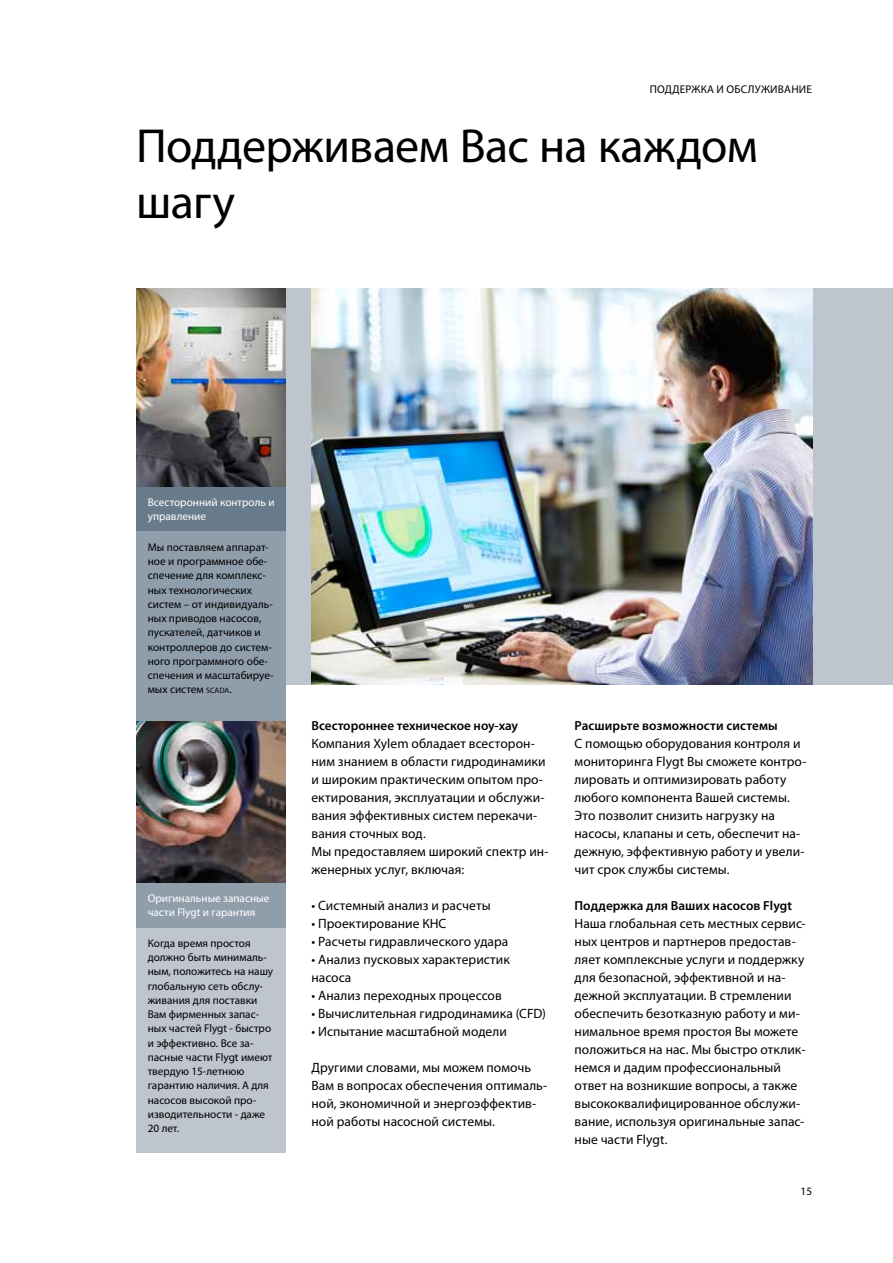
<style>
.page{position:relative;width:893px;height:1263px;background:#fff}
.page>*{position:absolute;margin:0;border:0;box-sizing:border-box;transform-origin:0 0}
.t1{font:48px/55.9px "Myriad Pro";letter-spacing:-.015em;color:#000}
.t2{font:13.5px/18px "Myriad Pro";letter-spacing:.005em;color:#000}
.t3{font:600 13.2px "Myriad Pro";letter-spacing:.005em;color:#000}
.t4{font:11.25px/14.2px "Myriad Pro";color:#000}
.t5{font:11.25px/14.2px "Myriad Pro";color:#fff}
.s1{font-size:7.8px}
</style>
<div class="page">
<div style="left:136px;top:288px;width:757px;height:396px;background:#bfc5ce"></div>
<div style="left:136px;top:927px;width:150px;height:225px;background:#bfc5ce"></div>
<div style="left:136px;top:486px;width:150px;height:45px;background:#687b8a"></div>
<div style="left:136px;top:882px;width:150px;height:45px;background:#909eac"></div>
<img style="left:136px;top:720px;width:150px;height:162px">
<img style="left:311px;top:288px;width:501px;height:396px">
<img style="left:136px;top:288px;width:150px;height:198px">
<div style="left:136px;top:531px;width:150px;height:189px;background:#909eac"></div>
<p class="t4" style="left:650px;top:82px;width:16px">Поддер</p>
<p class="t4" style="left:691px;top:82px;width:30px">жка иобс</p>
<p class="t4" style="left:748px;top:82px;width:51px">луживание</p>
<h1 class="t1" style="left:136px;top:117px;width:623px">Поддерживаем Вас на каждом шагу</h1>
<p class="t5" style="left:148px;top:495px;width:128px">Всесторонний контроль и управление</p>
<p class="t4" style="left:148px;top:540px;width:127px">Мы поставляем аппарат&shy;ное и программное обе&shy;спечение для комплекс&shy;ных технологических систем – от индивидуаль&shy;ных приводов насосов, пускателей, датчиков и контроллеров до систем&shy;ного программного обе&shy;спечения и масштабируе&shy;мых систем <span class="s1">SCADA</span>.</p>
<p class="t5" style="left:148px;top:891px;width:123px">Оригинальные запасные части Flygt и гарантия</p>
<p class="t4" style="left:148px;top:936px;width:127px">Когда время простоя должно быть минималь&shy;ным, положитесь на нашу глобальную сеть обслу&shy;живания для поставки<br>Вам фирменных запас&shy;ных частей Flygt - быстро и эффективно. Все за&shy;пасные части Flygt имеют твердую 15-летнюю гарантию наличия. А для насосов высокой про&shy;изводительности - даже<br>20 лет.</p>
<p class="t3" style="left:311px;top:717px;width:208px">Всестороннее техническое ноу-хау</p>
<p class="t2" style="left:311px;top:734px;width:239px">Компания Xylem обладает всесторон&shy;ним знанием в области гидродинамики и широким практическим опытом про&shy;ектирования, эксплуатации и обслужи&shy;вания эффективных систем перекачи&shy;вания сточных вод.<br>Мы предоставляем широкий спектр ин&shy;женерных услуг, включая:</p>
<p class="t2" style="left:311px;top:896px;width:181px">• Системный анализ и расчеты</p>
<p class="t2" style="left:311px;top:914px;width:136px">• Проектирование КНС</p>
<p class="t2" style="left:311px;top:932px;width:198px">• Расчеты гидравлического удара</p>
<p class="t2" style="left:311px;top:950px;width:200px">• Анализ пусковых характеристик насоса</p>
<p class="t2" style="left:311px;top:986px;width:192px">• Анализ переходных процессов</p>
<p class="t2" style="left:311px;top:1004px;width:236px">• Вычислительная гидродинамика (CFD)</p>
<p class="t2" style="left:311px;top:1022px;width:197px">• Испытание масштабной модели</p>
<p class="t2" style="left:311px;top:1058px;width:237px">Другими словами, мы можем помочь Вам в вопросах обеспечения оптималь&shy;ной, экономичной и энергоэффектив&shy;ной работы насосной системы.</p>
<p class="t3" style="left:575px;top:717px;width:205px">Расширьте возможности системы</p>
<p class="t2" style="left:575px;top:734px;width:233px">С помощью оборудования контроля и мониторинга Flygt Вы сможете контро&shy;лировать и оптимизировать работу любого компонента Вашей системы.<br>Это позволит снизить нагрузку на насосы, клапаны и сеть, обеспечит на&shy;дежную, эффективную работу и увели&shy;чит срок службы системы.</p>
<p class="t3" style="left:575px;top:897px;width:219px">Поддержка для Ваших насосов Flygt</p>
<p class="t2" style="left:575px;top:914px;width:233px">Наша глобальная сеть местных сервис&shy;ных центров и партнеров предостав&shy;ляет комплексные услуги и поддержку для безопасной, эффективной и на&shy;дежной эксплуатации. В стремлении обеспечить безотказную работу и ми&shy;нимальное время простоя Вы можете положиться на нас. Мы быстро отклик&shy;немся и дадим профессиональный ответ на возникшие вопросы, а также высококвалифицированное обслужи&shy;вание, используя оригинальные запас&shy;ные части Flygt.</p>
<p class="t4" style="left:801px;top:1184px;width:13px">15</p>
</div>
